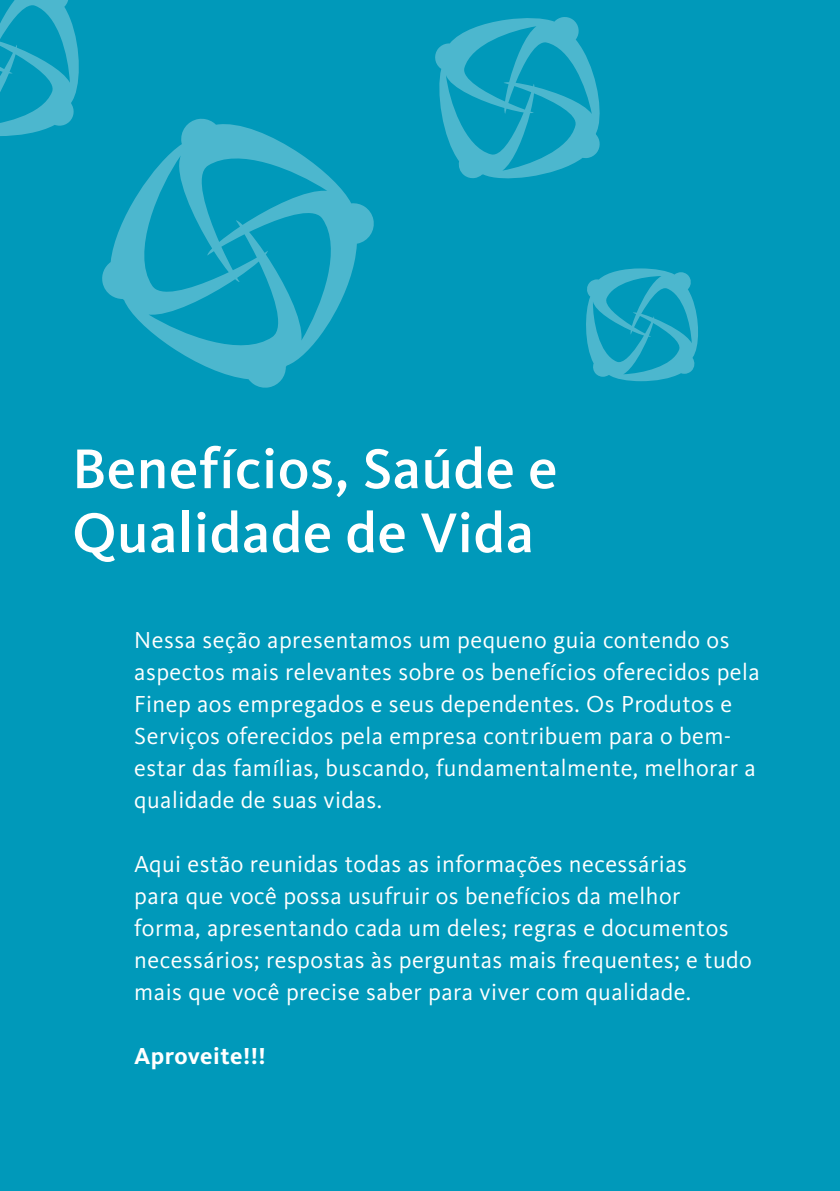
<style>
.page{position:relative;width:840px;height:1191px;background:#fff}
.page>*{position:absolute;margin:0;border:0;box-sizing:border-box;transform-origin:0 0}
.t1{font:500 58px/64px "Kievit OT";letter-spacing:.01em;color:#fff}
.t2{font:24px/32px "Kievit OT";letter-spacing:.02em;color:#fff}
.t3{font:700 24px "Kievit OT";letter-spacing:.015em;color:#fff}
</style>
<div class="page">
<div style="left:0;top:0;width:839px;height:1191px;background:#0099ba"></div>
<svg style="left:0;top:0;width:79px;height:136px"></svg>
<svg style="left:586px;top:268px;width:112px;height:113px"></svg>
<svg style="left:435px;top:17px;width:165px;height:162px"></svg>
<svg style="left:102px;top:118px;width:272px;height:270px"></svg>
<h1 class="t1" style="left:72px;top:437px;width:486px">Benefícios, Saúde e<br>Qualidade de Vida</h1>
<p class="t2" style="left:134px;top:624px;width:626px">Nessa seção apresentamos um pequeno guia contendo os aspectos mais relevantes sobre os benefícios oferecidos pela Finep aos empregados e seus dependentes. Os Produtos e Serviços oferecidos pela empresa contribuem para o bem&shy;estar das famílias, buscando, fundamentalmente, melhorar a qualidade de suas vidas.</p>
<p class="t2" style="left:134px;top:848px;width:618px">Aqui estão reunidas todas as informações necessárias<br>para que você possa usufruir os benefícios da melhor forma, apresentando cada um deles; regras e documentos necessários; respostas às perguntas mais frequentes; e tudo mais que você precise saber para viver com qualidade.</p>
<p class="t3" style="left:134px;top:1042px;width:133px">Aproveite!!!</p>
</div>
